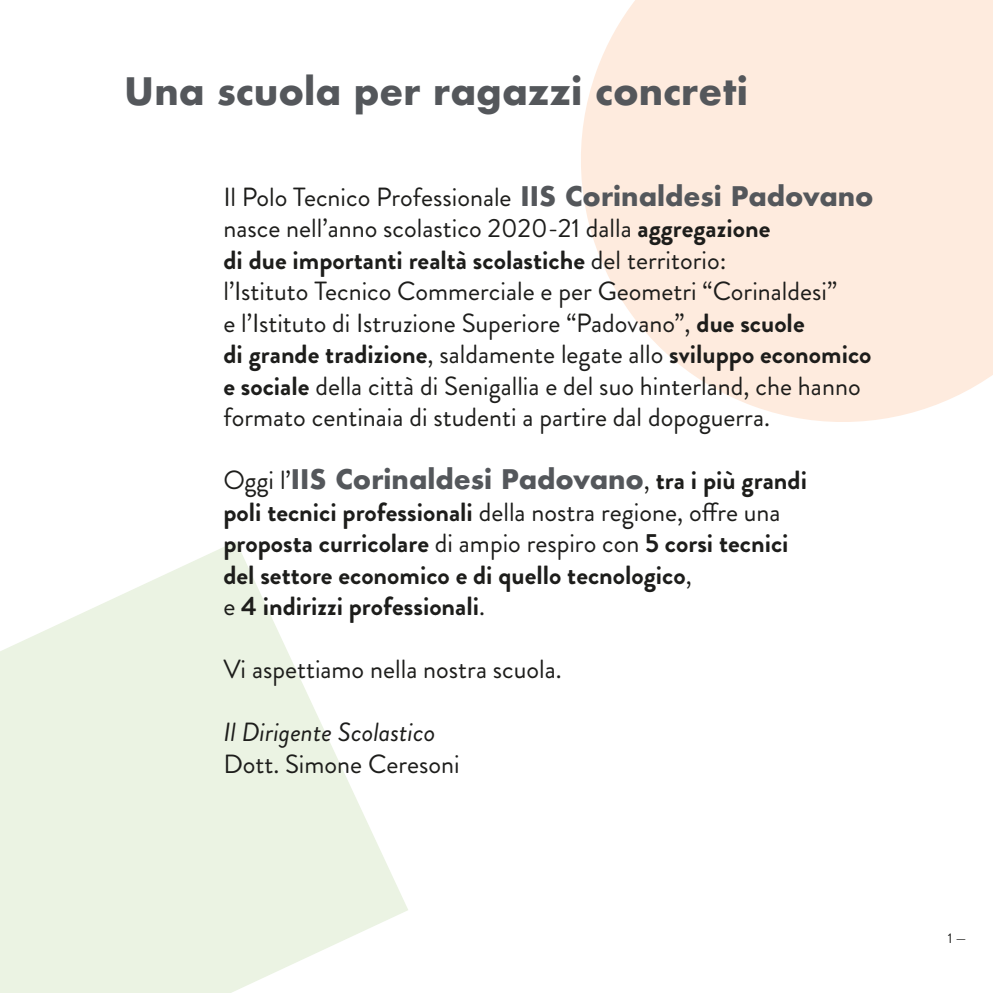
<style>
.page{position:relative;width:993px;height:993px;background:#fff}
.page>*{position:absolute;margin:0;border:0;box-sizing:border-box;transform-origin:0 0}
.t1{font:700 36.75px "Futura";color:#54575b}
.t2{font:26.25px/31.5px "Brandon Grotesque";color:#1d1d1b}
.t3{font:700 26.25px/31.5px "Brandon Grotesque";color:#1d1d1b}
.t4{font:700 26.25px "Futura";color:#54575b}
.t5{font:italic 26.25px "Brandon Grotesque";color:#1d1d1b}
.t6{font:14px "Brandon Grotesque";color:#1d1d1b}
.s1{font-family:"Futura";font-weight:700;color:#54575b}
.s2{font-weight:700}
.s3{font-family:"Brandon Grotesque";font-weight:400;color:#1d1d1b}
.s4{font-family:"Brandon Grotesque";color:#1d1d1b}
.s5{font-weight:400}
</style>
<div class="page">
<svg style="left:0;top:541px;width:408px;height:451px;fill:#ebf3e3"></svg>
<svg style="left:581px;top:0;width:411px;height:422px;background:#feede1"></svg>
<h1 class="t1" style="left:124px;top:65px;width:625px">Una scuola per ragazzi concreti</h1>
<p class="t2" style="left:223px;top:181px;width:651px">Il Polo Tecnico Professionale <span class="s1">IIS Corinaldesi Padovano </span>nasce nell’anno scolastico 2020-21 dalla <span class="s2">aggregazione<br>di due importanti realtà scolastiche</span> del territorio:<br>l’Istituto Tecnico Commerciale e per Geometri “Corinaldesi”<br>e l’Istituto di Istruzione Superiore “Padovano”, <span class="s2">due scuole<br>di grande tradizione</span>, saldamente legate allo <span class="s2">sviluppo economico e sociale</span> della città di Senigallia e del suo hinterland, che hanno formato centinaia di studenti a partire dal dopoguerra.</p>
<p class="t4" style="left:223px;top:460px;width:585px"><span class="s3">Oggi l’</span>IIS Corinaldesi Padovano<span class="s3">,</span> <span class="s4">tra i più grandi</span></p>
<p class="t3" style="left:223px;top:496px;width:566px">poli tecnici professionali <span class="s5">della nostra regione, offre una </span>proposta curricolare <span class="s5">di ampio respiro con</span> 5 corsi tecnici del settore economico e di quello tecnologico<span class="s5">,<br>e</span> 4 indirizzi professionali<span class="s5">.</span></p>
<p class="t2" style="left:223px;top:653px;width:340px">Vi aspettiamo nella nostra scuola.</p>
<p class="t5" style="left:223px;top:714px;width:213px">Il Dirigente Scolastico</p>
<p class="t2" style="left:223px;top:748px;width:237px">Dott. Simone Ceresoni</p>
<p class="t6" style="left:947px;top:928px;width:20px">1 —</p>
</div>
